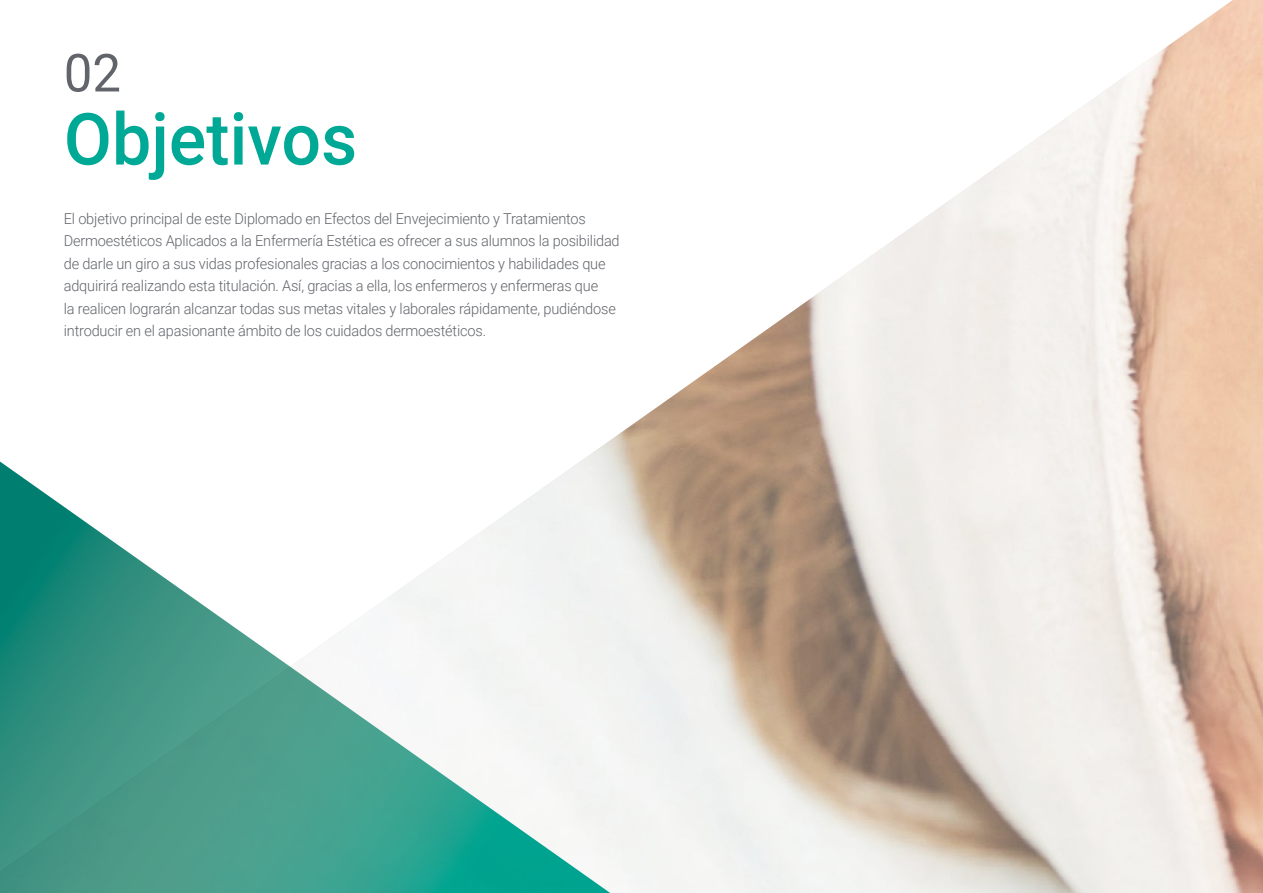
<style>
.page{position:relative;width:1263px;height:893px;background:#fff}
.page>*{position:absolute;margin:0;border:0;box-sizing:border-box;transform-origin:0 0}
.t1{font:500 72px "Roboto";color:#00a996}
.t2{font:52.5px "Roboto";color:#61646a}
.t3{font:300 15px/22.5px "Roboto";letter-spacing:-.01em;color:#61646a}
</style>
<div class="page">
<img style="left:602px;top:0;width:661px;height:893px">
<svg style="left:0;top:446px;width:640px;height:447px"></svg>
<h2 class="t2" style="left:64px;top:36px;width:59px">02</h2>
<h1 class="t1" style="left:64px;top:89px;width:295px">Objetivos</h1>
<p class="t3" style="left:64px;top:207px;width:557px">El objetivo principal de este Diplomado en Efectos del Envejecimiento y Tratamientos Dermoestéticos Aplicados a la Enfermería Estética es ofrecer a sus alumnos la posibilidad de darle un giro a sus vidas profesionales gracias a los conocimientos y habilidades que adquirirá realizando esta titulación. Así, gracias a ella, los enfermeros y enfermeras que<br>la realicen lograrán alcanzar todas sus metas vitales y laborales rápidamente, pudiéndose introducir en el apasionante ámbito de los cuidados dermoestéticos.</p>
</div>
